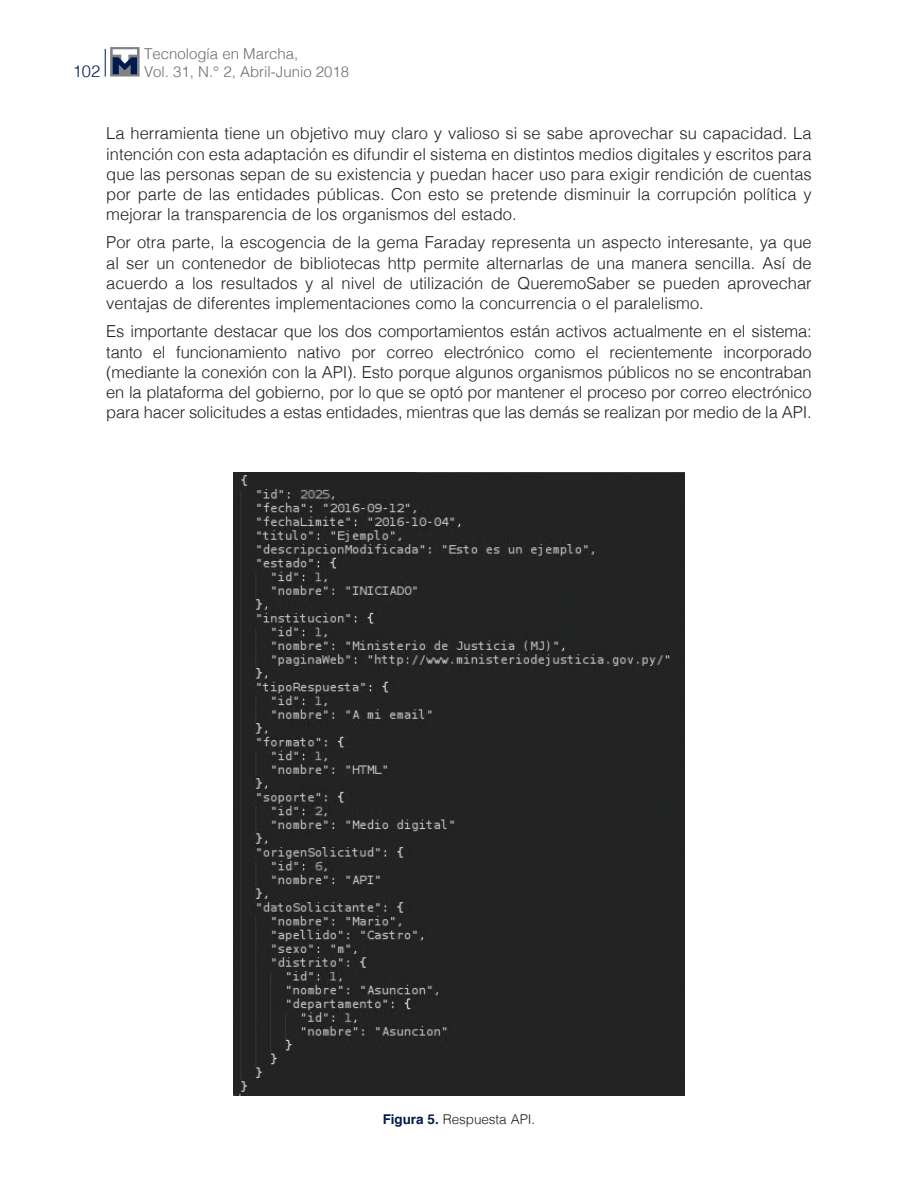
<style>
.page{position:relative;width:918px;height:1188px;background:#fff}
.page>*{position:absolute;margin:0;border:0;box-sizing:border-box;transform-origin:0 0}
._6texto{font:300 16.5px/20.1px "Helvetica";color:#231f20;text-align:justify}
.t1{font:300 16.5px "Helvetica";color:#001c4e}
.t2{font:300 15px "Helvetica";color:#6c6d70}
._9titulos_cuadros{font:300 13.5px "Helvetica";letter-spacing:-.005em;color:#231f20}
.s1{font-weight:700;color:#001c4e}
</style>
<div class="page">
<svg style="left:105px;top:49px;width:1px;height:28px"></svg>
<svg style="left:110px;top:47px;width:30px;height:30px"></svg>
<svg style="left:113px;top:49px;width:24px;height:25px"></svg>
<img style="left:234px;top:473px;width:450px;height:623px">
<p class="t2" style="left:144px;top:40px;width:156px">Tecnología en Marcha,</p>
<p class="t1" style="left:73px;top:57px;width:29px">102</p>
<p class="t2" style="left:144px;top:58px;width:207px">Vol. 31, N.° 2, Abril-Junio 2018</p>
<p class="_6texto" style="left:106px;top:122px;width:707px">La herramienta tiene un objetivo muy claro y valioso si se sabe aprovechar su capacidad. La intención con esta adaptación es difundir el sistema en distintos medios digitales y escritos para que las personas sepan de su existencia y puedan hacer uso para exigir rendición de cuentas por parte de las entidades públicas. Con esto se pretende disminuir la corrupción política y mejorar la transparencia de los organismos del estado.</p>
<p class="_6texto" style="left:106px;top:231px;width:707px">Por otra parte, la escogencia de la gema Faraday representa un aspecto interesante, ya que al ser un contenedor de bibliotecas http permite alternarlas de una manera sencilla. Así de acuerdo a los resultados y al nivel de utilización de QueremoSaber se pueden aprovechar ventajas de diferentes implementaciones como la concurrencia o el paralelismo.</p>
<p class="_6texto" style="left:106px;top:320px;width:707px">Es importante destacar que los dos comportamientos están activos actualmente en el sistema: tanto el funcionamiento nativo por correo electrónico como el recientemente incorporado (mediante la conexión con la API). Esto porque algunos organismos públicos no se encontraban en la plataforma del gobierno, por lo que se optó por mantener el proceso por correo electrónico para hacer solicitudes a estas entidades, mientras que las demás se realizan por medio de la API.</p>
<p class="_9titulos_cuadros" style="left:383px;top:1108px;width:154px"><span class="s1">Figura 5.</span> Respuesta API.</p>
</div>
